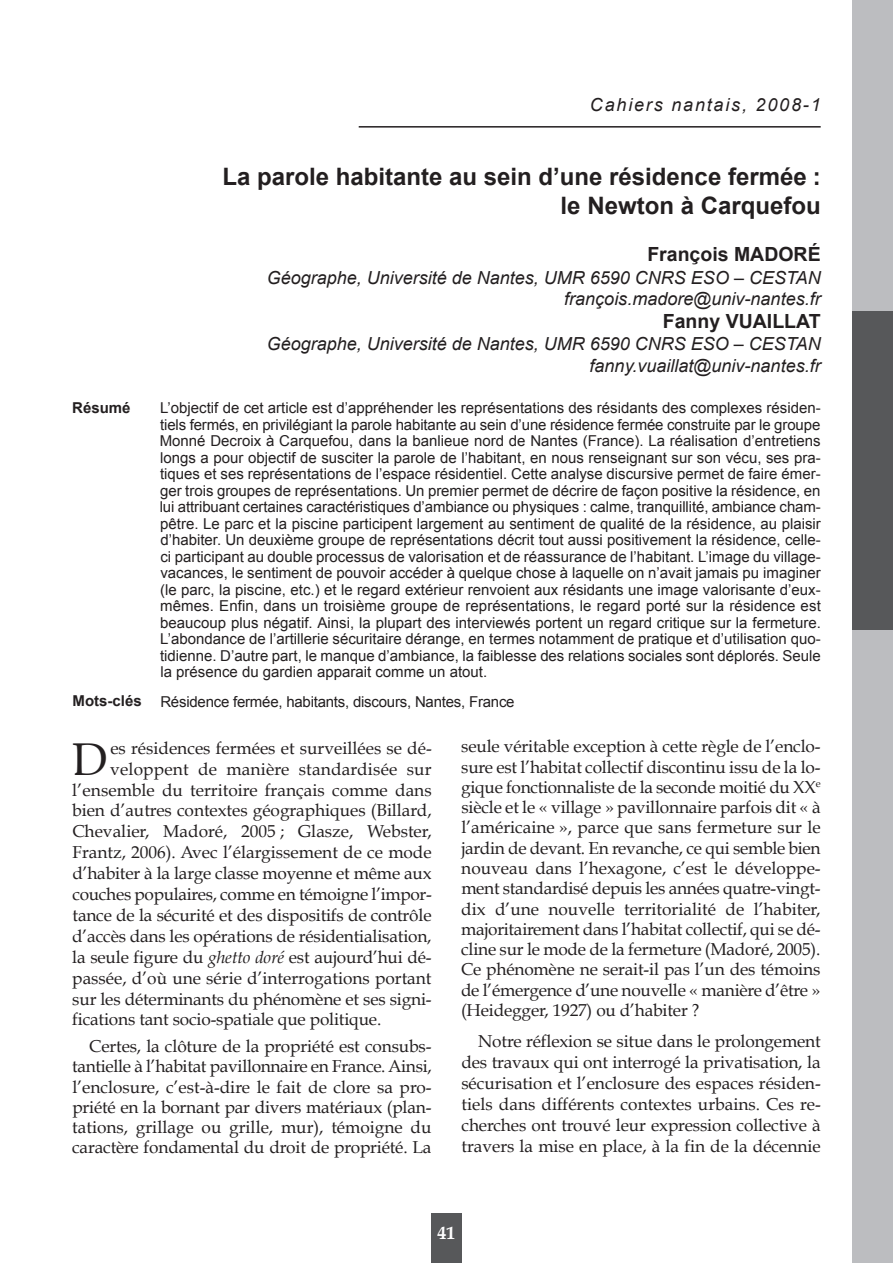
<style>
.page{position:relative;width:893px;height:1263px;background:#fff}
.page>*{position:absolute;margin:0;border:0;box-sizing:border-box;transform-origin:0 0}
.t1{font:45.9px "Book Antiqua";color:#231f20}
.t2{font:700 24px/28.8px "Arial";color:#231f20;text-align:right}
.t3{font:700 19.5px "Arial";color:#231f20}
.t4{font:italic 18px/21.6px "Arial";color:#231f20;text-align:right}
.t5{font:italic 18px "Arial";letter-spacing:.1em;color:#231f20}
.t6{font:700 18px "Book Antiqua";color:#fff}
.t7{font:17.25px/20.2px "Book Antiqua";letter-spacing:-.01em;color:#231f20;text-align:justify}
.t8{font:17.25px "Book Antiqua";letter-spacing:.01em;color:#231f20}
.t9{font:15px/16.5px "Arial";color:#231f20;text-align:justify}
.t10{font:700 15px "Arial";color:#231f20}
.s1{font-weight:700}
.s2{font-style:italic}
</style>
<div class="page">
<hr style="left:359px;top:126px;width:462px;height:2px;background:#231f20">
<div style="left:853px;top:0;width:40px;height:311px;background:#bcbdc0"></div>
<div style="left:853px;top:311px;width:40px;height:319px;background:#57585a"></div>
<div style="left:853px;top:630px;width:40px;height:319px;background:#bcbdc0"></div>
<div style="left:853px;top:949px;width:40px;height:314px;background:#bcbdc0"></div>
<div style="left:432px;top:1213px;width:30px;height:50px;background:#57585a"></div>
<p class="t5" style="left:590px;top:95px;width:232px">Cahiers nantais, 2008-1</p>
<h2 class="t2" style="left:222px;top:163px;width:600px">La parole habitante au sein d’une résidence fermée : le Newton à Carquefou</h2>
<p class="t3" style="left:647px;top:242px;width:175px">François MADORÉ</p>
<p class="t4" style="left:267px;top:267px;width:555px">Géographe, Université de Nantes, UMR 6590 CNRS ESO – CESTAN françois.madore@univ-nantes.fr</p>
<p class="t3" style="left:663px;top:308px;width:159px">Fanny VUAILLAT</p>
<p class="t4" style="left:267px;top:333px;width:555px">Géographe, Université de Nantes, UMR 6590 CNRS ESO – CESTAN fanny.vuaillat@univ-nantes.fr</p>
<p class="t10" style="left:72px;top:398px;width:60px">Résumé</p>
<p class="t9" style="left:160px;top:400px;width:663px">L’objectif de cet article est d’appréhender les représentations des résidants des complexes résiden&shy;tiels fermés, en privilégiant la parole habitante au sein d’une résidence fermée construite par le groupe Monné Decroix à Carquefou, dans la banlieue nord de Nantes (France). La réalisation d’entretiens longs a pour objectif de susciter la parole de l’habitant, en nous renseignant sur son vécu, ses pra&shy;tiques et ses représentations de l’espace résidentiel. Cette analyse discursive permet de faire émer&shy;ger trois groupes de représentations. Un premier permet de décrire de façon positive la résidence, en lui attribuant certaines caractéristiques d’ambiance ou physiques : calme, tranquillité, ambiance cham&shy;pêtre. Le parc et la piscine participent largement au sentiment de qualité de la résidence, au plaisir d’habiter. Un deuxième groupe de représentations décrit tout aussi positivement la résidence, celle&shy;ci participant au double processus de valorisation et de réassurance de l’habitant. L’image du village&shy;vacances, le sentiment de pouvoir accéder à quelque chose à laquelle on n’avait jamais pu imaginer (le parc, la piscine, etc.) et le regard extérieur renvoient aux résidants une image valorisante d’eux&shy;mêmes. Enfin, dans un troisième groupe de représentations, le regard porté sur la résidence est beaucoup plus négatif. Ainsi, la plupart des interviewés portent un regard critique sur la fermeture.<br>L’abondance de l’artillerie sécuritaire dérange, en termes notamment de pratique et d’utilisation quo&shy;tidienne. D’autre part, le manque d’ambiance, la faiblesse des relations sociales sont déplorés. Seule la présence du gardien apparait comme un atout.</p>
<p class="t9" style="left:73px;top:693px;width:444px"><span class="s1">Mots-clés</span> Résidence fermée, habitants, discours, Nantes, France</p>
<h1 class="t1" style="left:72px;top:732px;width:37px">D</h1>
<p class="t7" style="left:110px;top:738px;width:323px">es résidences fermées et surveillées se dé-</p>
<p class="t8" style="left:110px;top:759px;width:323px">veloppent de manière standardisée sur</p>
<p class="t7" style="left:72px;top:780px;width:361px">l’ensemble du territoire français comme dans</p>
<p class="t7" style="left:72px;top:801px;width:361px">bien d’autres contextes géographiques (Billard,</p>
<p class="t7" style="left:72px;top:822px;width:361px">Chevalier, Madoré, 2005 ; Glasze, Webster,</p>
<p class="t7" style="left:72px;top:842px;width:361px">Frantz, 2006). Avec l’élargissement de ce mode</p>
<p class="t7" style="left:72px;top:863px;width:361px">d’habiter à la large classe moyenne et même aux</p>
<p class="t7" style="left:72px;top:884px;width:361px">couches populaires, comme en témoigne l’impor-</p>
<p class="t7" style="left:73px;top:905px;width:361px">tance de la sécurité et des dispositifs de contrôle</p>
<p class="t7" style="left:72px;top:926px;width:361px">d’accès dans les opérations de résidentialisation,</p>
<p class="t7" style="left:72px;top:947px;width:361px">la seule figure du <span class="s2">ghetto doré</span> est aujourd’hui dé-</p>
<p class="t7" style="left:72px;top:968px;width:361px">passée, d’où une série d’interrogations portant</p>
<p class="t7" style="left:72px;top:989px;width:361px">sur les déterminants du phénomène et ses signi-</p>
<p class="t7" style="left:72px;top:1010px;width:311px">fications tant socio-spatiale que politique.</p>
<p class="t7" style="left:72px;top:1036px;width:361px;text-indent:17px">Certes, la clôture de la propriété est consubs&shy;tantielle à l’habitat pavillonnaire en France. Ainsi, l’enclosure, c’est-à-dire le fait de clore sa pro&shy;priété en la bornant par divers matériaux (plan&shy;tations, grillage ou grille, mur), témoigne du caractère fondamental du droit de propriété. La</p>
<p class="t7" style="left:461px;top:737px;width:361px">seule véritable exception à cette règle de l’enclo&shy;sure est l’habitat collectif discontinu issu de la lo&shy;gique fonctionnaliste de la seconde moitié du XX<sup>e </sup>siècle et le « village » pavillonnaire parfois dit « à l’américaine », parce que sans fermeture sur le jardin de devant. En revanche, ce qui semble bien nouveau dans l’hexagone, c’est le développe&shy;ment standardisé depuis les années quatre-vingt&shy;dix d’une nouvelle territorialité de l’habiter, majoritairement dans l’habitat collectif, qui se dé&shy;cline sur le mode de la fermeture (Madoré, 2005).<br>Ce phénomène ne serait-il pas l’un des témoins de l’émergence d’une nouvelle « manière d’être » (Heidegger, 1927) ou d’habiter ?</p>
<p class="t7" style="left:461px;top:1031px;width:361px;line-height:20.9px;text-indent:17px">Notre réflexion se situe dans le prolongement des travaux qui ont interrogé la privatisation, la sécurisation et l’enclosure des espaces résiden&shy;tiels dans différents contextes urbains. Ces re&shy;cherches ont trouvé leur expression collective à travers la mise en place, à la fin de la décennie</p>
<p class="t6" style="left:438px;top:1222px;width:19px">41</p>
</div>
